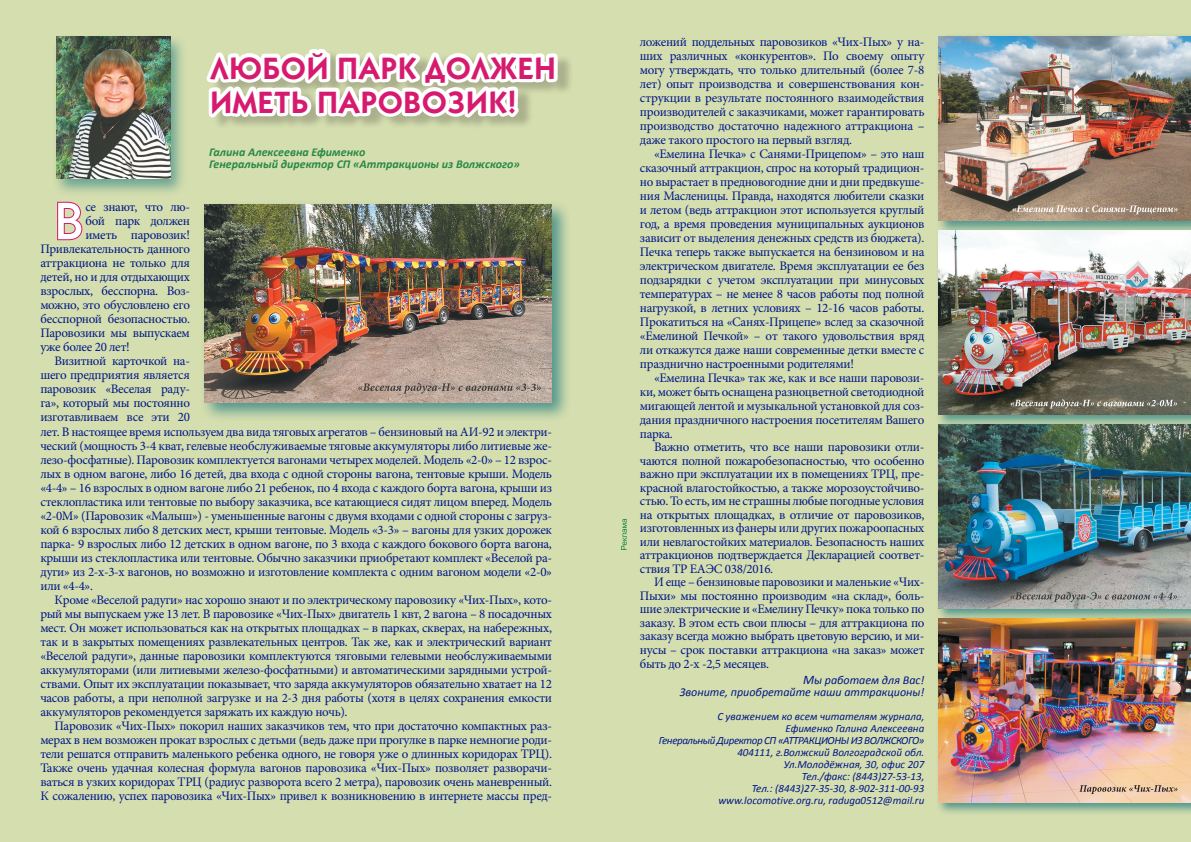
<style>
.page{position:relative;width:1191px;height:842px;background:#d5deaf}
.page>*{position:absolute;margin:0;border:0;box-sizing:border-box;transform-origin:0 0}
.t1{font:500 53.1px "Kabel C";color:#fff}
.t2{font:600 31px/34px "Kabel C";letter-spacing:.03em;color:#d61b6f}
.t3{font:13px/14px "Minion Pro";letter-spacing:-.025em;color:#001686;text-align:justify}
.t4{font:italic 700 12px "Calibri";color:#288944}
.t5{font:italic 12px/12px "Calibri";color:#001686;text-align:right}
.t6{font:italic 11px "Calibri";color:#001686}
.t7{font:italic 11px "Calibri";letter-spacing:-.04em;color:#001686}
.s1{font-size:13px}
</style>
<div class="page">
<div style="left:210px;top:49px;width:364px;height:81px;background:#231f20;opacity:.24"></div>
<svg style="left:200px;top:37px;width:361px;height:95px"></svg>
<div style="left:52px;top:34px;width:135px;height:163px;background:#267f81;opacity:.6"></div>
<img style="left:57px;top:37px;width:113px;height:142px">
<svg style="left:56px;top:201px;width:27px;height:40px"></svg>
<div style="left:200px;top:200px;width:371px;height:222px;background:#267f81;opacity:.75"></div>
<img style="left:204px;top:205px;width:348px;height:197px">
<div style="left:935px;top:33px;width:256px;height:202px;background:#267f81;opacity:.75"></div>
<img style="left:938px;top:36px;width:253px;height:184px">
<div style="left:935px;top:227px;width:256px;height:201px;background:#267f81;opacity:.75"></div>
<img style="left:938px;top:230px;width:253px;height:185px">
<div style="left:935px;top:421px;width:256px;height:201px;background:#267f81;opacity:.75"></div>
<img style="left:938px;top:424px;width:253px;height:184px">
<div style="left:935px;top:615px;width:256px;height:201px;background:#267f81;opacity:.75"></div>
<img style="left:938px;top:618px;width:253px;height:184px">
<svg style="left:621px;top:519px;width:6px;height:31px"></svg>
<svg style="left:1012px;top:205px;width:165px;height:9px"></svg>
<svg style="left:1079px;top:785px;width:98px;height:9px"></svg>
<svg style="left:1010px;top:399px;width:167px;height:10px;background:#858375"></svg>
<svg style="left:1010px;top:592px;width:167px;height:10px;background:#969694"></svg>
<svg style="left:358px;top:383px;width:183px;height:11px;background:#a29288"></svg>
<p class="t2" style="left:210px;top:51px;width:347px">ЛЮБОЙ ПАРК ДОЛЖЕН<br>ИМЕТЬ ПАРОВОЗИК!</p>
<p class="t4" style="left:209px;top:144px;width:158px">Галина Алексеевна Ефименко</p>
<p class="t4" style="left:209px;top:156px;width:312px">Генеральный директор СП «Аттракционы из Волжского»</p>
<p class="t1" style="left:55px;top:189px;width:31px">В</p>
<p class="t3" style="left:85px;top:200px;width:106px">се знают, что лю-</p>
<p class="t3" style="left:85px;top:214px;width:106px">бой парк должен</p>
<p class="t3" style="left:85px;top:228px;width:106px">иметь паровозик!</p>
<p class="t3" style="left:40px;top:242px;width:151px">Привлекательность данного</p>
<p class="t3" style="left:40px;top:256px;width:151px">аттракциона не только для</p>
<p class="t3" style="left:40px;top:270px;width:151px">детей, но и для отдыхающих</p>
<p class="t3" style="left:40px;top:284px;width:151px">взрослых, бесспорна. Воз-</p>
<p class="t3" style="left:40px;top:298px;width:151px">можно, это обусловлено его</p>
<p class="t3" style="left:40px;top:312px;width:151px">бесспорной безопасностью.</p>
<p class="t3" style="left:40px;top:326px;width:151px">Паровозики мы выпускаем</p>
<p class="t3" style="left:40px;top:340px;width:91px">уже более 20 лет!</p>
<p class="t3" style="left:40px;top:354px;width:513px;text-align:left;text-indent:14px">Визитной карточкой на-<br>шего предприятия является<br>паровозик «Веселая раду-<br>га», который мы постоянно<br>изготавливаем все эти 20<br>лет. В настоящее время используем два вида тяговых агрегатов – бензиновый на АИ-92 и электри&shy;ческий (мощность 3-4 кват, гелевые необслуживаемые тяговые аккумуляторы либо литиевые же&shy;лезо-фосфатные). Паровозик комплектуется вагонами четырех моделей. Модель «2-0» – 12 взрос&shy;лых в одном вагоне, либо 16 детей, два входа с одной стороны вагона, тентовые крыши. Модель «4-4» – 16 взрослых в одном вагоне либо 21 ребенок, по 4 входа с каждого борта вагона, крыши из стеклопластика или тентовые по выбору заказчика, все катающиеся сидят лицом вперед. Модель «2-0М» (Паровозик «Малыш») - уменьшенные вагоны с двумя входами с одной стороны с загруз&shy;кой 6 взрослых либо 8 детских мест, крыши тентовые. Модель «3-3» – вагоны для узких дорожек парка- 9 взрослых либо 12 детских в одном вагоне, по 3 входа с каждого бокового борта вагона, крыши из стеклопластика или тентовые. Обычно заказчики приобретают комплект «Веселой ра&shy;дуги» из 2-х-3-х вагонов, но возможно и изготовление комплекта с одним вагоном модели «2-0» или «4-4».</p>
<p class="t3" style="left:40px;top:593px;width:513px;text-indent:14px">Кроме «Веселой радуги» нас хорошо знают и по электрическому паровозику «Чих-Пых», кото&shy;рый мы выпускаем уже 13 лет. В паровозике «Чих-Пых» двигатель 1 квт, 2 вагона – 8 посадочных мест. Он может использоваться как на открытых площадках – в парках, скверах, на набережных, так и в закрытых помещениях развлекательных центров. Так же, как и электрический вариант «Веселой радуги», данные паровозики комплектуются тяговыми гелевыми необслуживаемыми аккумуляторами (или литиевыми железо-фосфатными) и автоматическими зарядными устрой&shy;ствами. Опыт их эксплуатации показывает, что заряда аккумуляторов обязательно хватает на 12 часов работы, а при неполной загрузке и на 2-3 дня работы (хотя в целях сохранения емкости аккумуляторов рекомендуется заряжать их каждую ночь).</p>
<p class="t3" style="left:40px;top:719px;width:513px;text-indent:14px">Паровозик «Чих-Пых» покорил наших заказчиков тем, что при достаточно компактных раз&shy;мерах в нем возможен прокат взрослых с детьми (ведь даже при прогулке в парке немногие роди&shy;тели решатся отправить маленького ребенка одного, не говоря уже о длинных коридорах ТРЦ).<br>Также очень удачная колесная формула вагонов паровозика «Чих-Пых» позволяет разворачи&shy;ваться в узких коридорах ТРЦ (радиус разворота всего 2 метра), паровозик очень маневренный.<br>К сожалению, успех паровозика «Чих-Пых» привел к возникновению в интернете массы пред-</p>
<p class="t3" style="left:640px;top:34px;width:286px">ложений поддельных паровозиков «Чих-Пых» у на&shy;ших различных «конкурентов». По своему опыту могу утверждать, что только длительный (более 7-8 лет) опыт производства и совершенствования кон&shy;струкции в результате постоянного взаимодействия производителей с заказчиками, может гарантировать производство достаточно надежного аттракциона – даже такого простого на первый взгляд.</p>
<p class="t3" style="left:640px;top:146px;width:286px;text-indent:14px">«Емелина Печка» с Санями-Прицепом» – это наш сказочный аттракцион, спрос на который традицион&shy;но вырастает в предновогодние дни и дни предвкуше&shy;ния Масленицы. Правда, находятся любители сказки и летом (ведь аттракцион этот используется круглый год, а время проведения муниципальных аукционов зависит от выделения денежных средств из бюджета).<br>Печка теперь также выпускается на бензиновом и на электрическом двигателе. Время эксплуатации ее без подзарядки с учетом эксплуатации при минусовых температурах – не менее 8 часов работы под полной нагрузкой, в летних условиях – 12-16 часов работы.<br>Прокатиться на «Санях-Прицепе» вслед за сказочной «Емелиной Печкой» – от такого удовольствия вряд ли откажутся даже наши современные детки вместе с празднично настроенными родителями!</p>
<p class="t3" style="left:640px;top:370px;width:286px;text-indent:14px">«Емелина Печка» так же, как и все наши паровози&shy;ки, может быть оснащена разноцветной светодиодной мигающей лентой и музыкальной установкой для соз&shy;дания праздничного настроения посетителям Вашего парка.</p>
<p class="t3" style="left:640px;top:440px;width:286px;line-height:13.5px;text-indent:14px">Важно отметить, что все наши паровозики отли&shy;чаются полной пожаробезопасностью, что особенно важно при эксплуатации их в помещениях ТРЦ, пре&shy;красной влагостойкостью, а также морозоустойчиво&shy;стью. То есть, им не страшны любые погодные условия на открытых площадках, в отличие от паровозиков, изготовленных из фанеры или других пожароопасных или невлагостойких материалов. Безопасность наших аттракционов подтверждается Декларацией соответ&shy;ствия ТР ЕАЭС 038/2016.</p>
<p class="t3" style="left:640px;top:575px;width:286px;line-height:13.6px;text-indent:14px">И еще – бензиновые паровозики и маленькие «Чих-Пыхи» мы постоянно производим «на склад», боль&shy;шие электрические и «Емелину Печку» пока только по заказу. В этом есть свои плюсы – для аттракциона по заказу всегда можно выбрать цветовую версию, и ми&shy;нусы – срок поставки аттракциона «на заказ» может быть до 2-х -2,5 месяцев.</p>
<p class="t5" style="left:680px;top:674px;width:246px"><span class="s1">М</span>ы работаем для Вас!<br>Звоните, приобретайте наши аттракционы!</p>
<p class="t6" style="left:717px;top:709px;width:208px">С уважением ко всем читателям журнала,</p>
<p class="t6" style="left:785px;top:721px;width:140px">Ефименко Галина Алексеевна</p>
<p class="t7" style="left:659px;top:733px;width:267px">Генеральный Директор СП «АТТРАКЦИОНЫ ИЗ ВОЛЖСКОГО»</p>
<p class="t6" style="left:737px;top:745px;width:189px">404111, г.Волжский Волгоградской обл.</p>
<p class="t6" style="left:784px;top:757px;width:142px">Ул.Молодёжная, 30, офис 207</p>
<p class="t6" style="left:802px;top:769px;width:124px">Тел./факс: (8443)27-53-13,</p>
<p class="t6" style="left:752px;top:781px;width:174px">Тел.: (8443)27-35-30, 8-902-311-00-93</p>
<p class="t6" style="left:718px;top:793px;width:207px">www.locomotive.org.ru, raduga0512@mail.ru</p>
</div>
